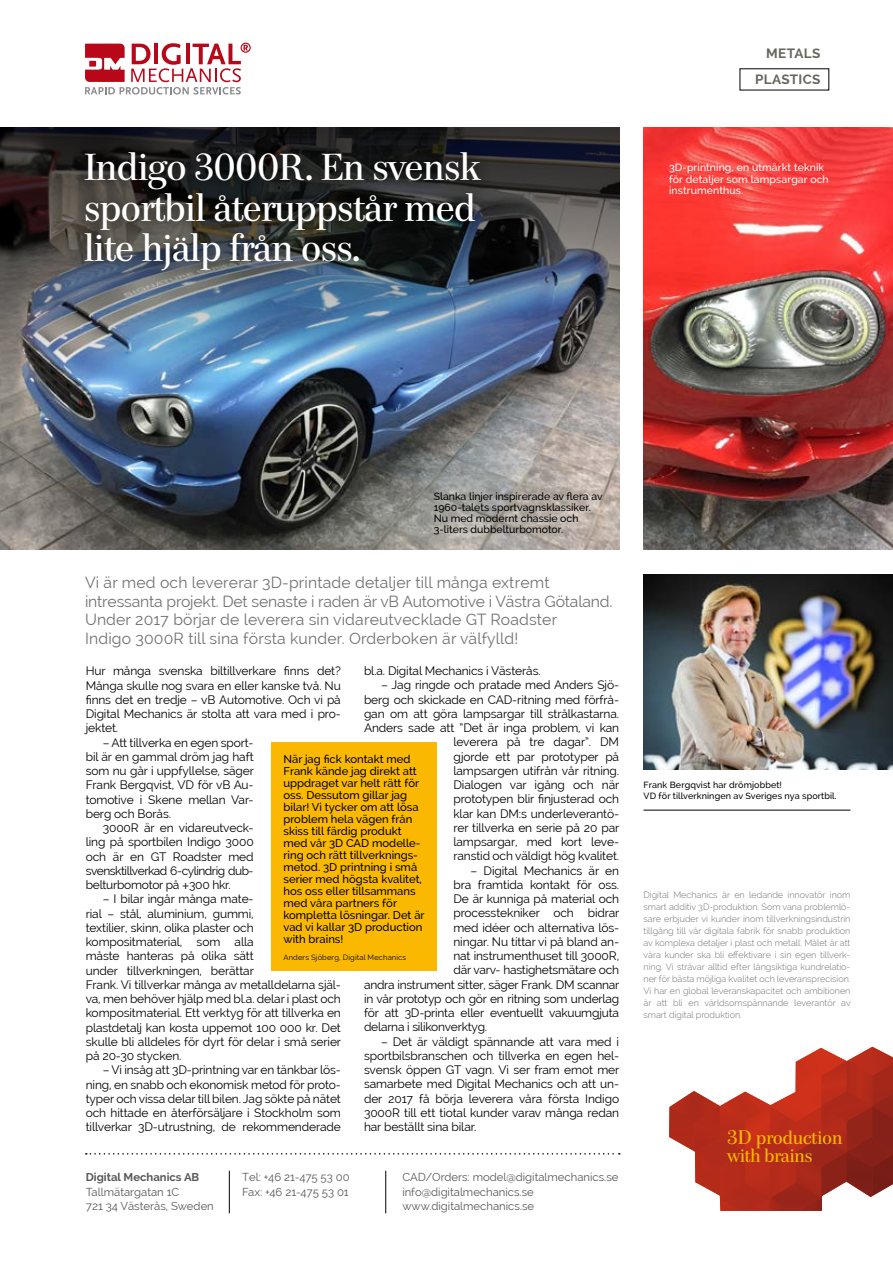
<style>
.page{position:relative;width:893px;height:1263px;background:#fff}
.page>*{position:absolute;margin:0;border:0;box-sizing:border-box;transform-origin:0 0}
.t1{font:37.5px/40.5px "Paperback 96";color:#fff;text-align:justify}
.t2{font:18.15px/18.1px "Paperback 96";letter-spacing:.01em;color:#fab900}
.t3{font:15.75px/18.8px "Raleway";letter-spacing:.01em;color:#707172}
.t4{font:700 13.5px/25.5px "Raleway";letter-spacing:.02em;color:#66665d;text-align:right}
.t5{font:12px/14.2px "Raleway";letter-spacing:-.01em;color:#000;text-align:justify}
.t6{font:500 11.25px/12px "Raleway";color:#000}
.t7{font:11.25px/14.5px "Raleway";color:#58585a}
.t8{font:700 11.25px "Raleway";color:#58585a}
.t9{font:500 10.5px/11.2px "Raleway";color:#000}
.t10{font:500 10.5px/11.2px "Raleway";letter-spacing:.01em;color:#fff}
.t11{font:300 9px/12px "Raleway";color:#707172;text-align:justify}
.t12{font:500 9px/10.5px "Raleway";letter-spacing:.01em;color:#000}
.t13{font:7.5px "Raleway";letter-spacing:.02em;color:#000}
.s1{font-family:"Helvetica Neue"}
.s2{font-size:19.65px}
</style>
<div class="page">
<img style="left:643px;top:128px;width:250px;height:422px">
<img style="left:0;top:378px;width:619px;height:172px">
<svg style="left:86px;top:1153px;width:534px;height:1px"></svg>
<hr style="left:229px;top:1171px;width:1px;height:42px;background:#000">
<hr style="left:385px;top:1171px;width:1px;height:42px;background:#000">
<svg style="left:85px;top:43px;width:166px;height:52px"></svg>
<div style="left:271px;top:742px;width:165px;height:229px;background:#fab900"></div>
<img style="left:669px;top:1047px;width:224px;height:164px">
<img style="left:0;top:128px;width:619px;height:250px">
<hr style="left:643px;top:810px;width:207px;height:1px;background:#000">
<img style="left:643px;top:574px;width:250px;height:196px">
<div style="left:72px;top:138px;width:421px;height:146px;background:#000;opacity:.75"></div>
<h1 class="t1" style="left:84px;top:148px;width:397px">Indigo 3000R. En svensk sportbil återuppstår med lite hjälp från oss.</h1>
<p class="t4" style="left:755px;top:41px;width:67px">METALS<br>PLASTICS</p>
<p class="t10" style="left:669px;top:162px;width:161px">3D-printning, en utmärkt teknik för detaljer som lampsargar och instrumenthus.</p>
<p class="t9" style="left:434px;top:490px;width:170px">Slanka linjer inspirerade av flera av<br>1960-talets sportvagnsklassiker.<br>Nu med modernt chassie och<br>3-liters dubbelturbomotor.</p>
<p class="t3" style="left:85px;top:573px;width:529px">Vi är med och levererar 3D-printade detaljer till många extremt intressanta projekt. Det senaste i raden är vB Automotive i Västra Götaland.<br>Under 2017 börjar de leverera sin vidareutvecklade GT Roadster<br>Indigo 3000R till sina första kunder. Orderboken är välfylld!</p>
<p class="t5" style="left:364px;top:664px;width:178px">bl.a. Digital Mechanics i Västerås.</p>
<p class="t5" style="left:364px;top:678px;width:257px;text-align:right">– Jag ringde och pratade med Anders Sjö&shy;berg och skickade en CAD-ritning med förfrå&shy;gan om att göra lampsargar till strålkastarna.<br>Anders sade att ”Det är inga problem, vi kan leverera på tre dagar”. DM<br>gjorde ett par prototyper på<br>lampsargen utifrån vår ritning.<br>Dialogen var igång och när<br>prototypen blir finjusterad och<br>klar kan DM:s underleverantö-<br>rer tillverka en serie på 20 par<br>lampsargar, med kort leve-<br>ranstid och väldigt hög kvalitet.</p>
<p class="t5" style="left:470px;top:863px;width:150px">– Digital Mechanics är en</p>
<p class="t5" style="left:453px;top:877px;width:167px">bra framtida kontakt för oss.</p>
<p class="t5" style="left:453px;top:892px;width:167px">De är kunniga på material och</p>
<p class="t5" style="left:453px;top:906px;width:167px">processtekniker och bidrar</p>
<p class="t5" style="left:453px;top:920px;width:167px">med idéer och alternativa lös-</p>
<p class="t5" style="left:453px;top:934px;width:167px">ningar. Nu tittar vi på bland an-</p>
<p class="t5" style="left:453px;top:949px;width:167px">nat instrumenthuset till 3000R,</p>
<p class="t5" style="left:453px;top:963px;width:167px">där varv- hastighetsmätare och</p>
<p class="t5" style="left:364px;top:977px;width:257px">andra instrument sitter, säger Frank. DM scannar</p>
<p class="t5" style="left:364px;top:991px;width:257px">in vår prototyp och gör en ritning som underlag</p>
<p class="t5" style="left:364px;top:1006px;width:257px">för att 3D-printa eller eventuellt vakuumgjuta</p>
<p class="t5" style="left:364px;top:1020px;width:125px">delarna i silikonverktyg.</p>
<p class="t5" style="left:364px;top:1034px;width:257px;text-indent:17px">– Det är väldigt spännande att vara med i sportbilsbranschen och tillverka en egen hel&shy;svensk öppen GT vagn. Vi ser fram emot mer samarbete med Digital Mechanics och att un&shy;der 2017 få börja leverera våra första Indigo 3000R till ett tiotal kunder varav många redan har beställt sina bilar.</p>
<p class="t5" style="left:86px;top:664px;width:257px">Hur många svenska biltillverkare finns det?<br>Många skulle nog svara en eller kanske två. Nu finns det en tredje – vB Automotive. Och vi på Digital Mechanics är stolta att vara med i pro&shy;jektet.</p>
<p class="t5" style="left:86px;top:735px;width:170px;text-indent:17px">– Att tillverka en egen sport&shy;bil är en gammal dröm jag haft som nu går i uppfyllelse, säger Frank Bergqvist, VD för vB Au&shy;tomotive i Skene mellan Var&shy;berg och Borås.</p>
<p class="t5" style="left:86px;top:821px;width:169px;text-indent:17px">3000R är en vidareutveck&shy;ling på sportbilen Indigo 3000 och är en GT Roadster med svensktillverkad 6-cylindrig dub&shy;belturbomotor på <span class="s1">+</span>300 hkr.</p>
<p class="t5" style="left:86px;top:892px;width:257px;text-align:left;text-indent:17px">– I bilar ingår många mate-<br>rial – stål, aluminium, gummi,<br>textilier, skinn, olika plaster och kompositmaterial, som alla<br>måste hanteras på olika sätt<br>under tillverkningen, berättar<br>Frank. Vi tillverkar många av metalldelarna själ&shy;va, men behöver hjälp med bl.a. delar i plast och kompositmaterial. Ett verktyg för att tillverka en plastdetalj kan kosta uppemot 100 000 kr. Det skulle bli alldeles för dyrt för delar i små serier på 20-30 stycken.</p>
<p class="t5" style="left:86px;top:1063px;width:257px;text-indent:17px">– Vi insåg att 3D-printning var en tänkbar lös&shy;ning, en snabb och ekonomisk metod för proto&shy;typer och vissa delar till bilen. Jag sökte på nätet och hittade en återförsäljare i Stockholm som tillverkar 3D-utrustning, de rekommenderade</p>
<p class="t6" style="left:283px;top:753px;width:143px">När jag fick kontakt med<br>Frank kände jag direkt att uppdraget var helt rätt för oss. Dessutom gillar jag bilar! Vi tycker om att lösa problem hela vägen från skiss till färdig produkt med vår 3D CAD modelle&shy;ring och rätt tillverknings&shy;metod. 3D printning i små serier med högsta kvalitet, hos oss eller tillsammans med våra partners för kompletta lösningar. Det är vad vi kallar 3D production with brains!</p>
<p class="t13" style="left:283px;top:953px;width:124px">Anders Sjöberg, Digital Mechanics</p>
<p class="t8" style="left:86px;top:1171px;width:115px">Digital Mechanics AB</p>
<p class="t7" style="left:86px;top:1184px;width:130px">Tallmätargatan 1C<br>721 34 Västerås, Sweden</p>
<p class="t7" style="left:242px;top:1170px;width:109px">Tel: +46 21-475 53 00<br>Fax: +46 21-475 53 01</p>
<p class="t7" style="left:402px;top:1170px;width:218px">CAD/Orders: model@digitalmechanics.se info@digitalmechanics.se www.digitalmechanics.se</p>
<p class="t12" style="left:643px;top:780px;width:195px">Frank Bergqvist har drömjobbet!<br>VD för tillverkningen av Sveriges nya sportbil.</p>
<p class="t11" style="left:643px;top:889px;width:209px">Digital Mechanics är en ledande innovatör inom smart additiv 3D-produktion. Som vana problemlö&shy;sare erbjuder vi kunder inom tillverkningsindustrin tillgång till vår digitala fabrik för snabb produktion av komplexa detaljer i plast och metall. Målet är att våra kunder ska bli effektivare i sin egen tillverk&shy;ning. Vi strävar alltid efter långsiktiga kundrelatio&shy;ner för bästa möjliga kvalitet och leveransprecision.<br>Vi har en global leveranskapacitet och ambitionen är att bli en världsomspännande leverantör av smart digital produktion.</p>
<h2 class="t2" style="left:727px;top:1128px;width:116px"><span class="s2">3D</span> production with brains</h2>
</div>
